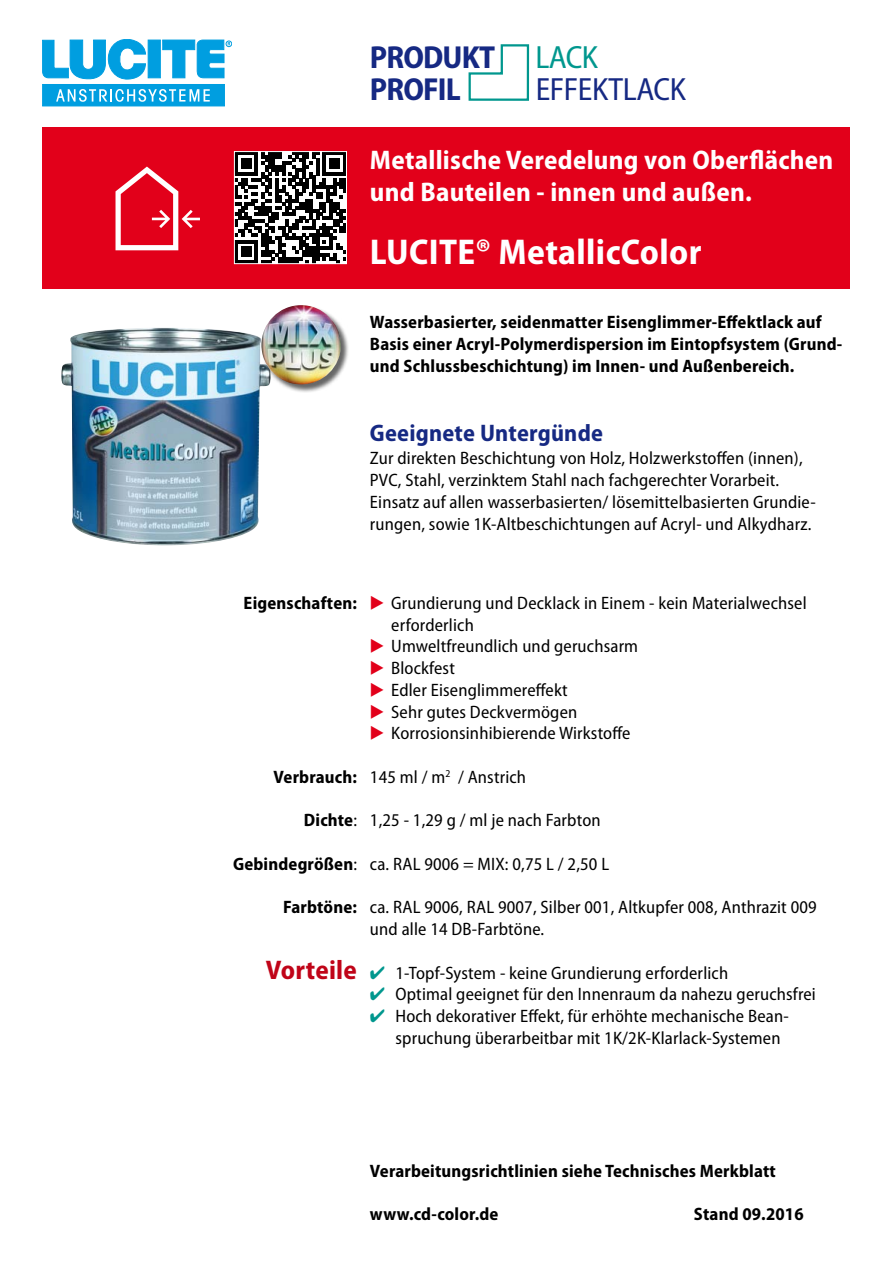
<style>
.page{position:relative;width:893px;height:1263px;background:#fff}
.page>*{position:absolute;margin:0;border:0;box-sizing:border-box;transform-origin:0 0}
.t1{font:700 semi-condensed 36px "Myriad Pro CD";letter-spacing:.01em;color:#fff}
.t2{font:32.25px "Myriad Pro CD Semicondensed Regula";letter-spacing:-.01em;color:#162983}
.t3{font:32.25px "Myriad Pro CD Semicondensed Regula";color:#00978e}
.t4{font:700 semi-condensed 31.95px "Myriad Pro CD";letter-spacing:-.025em;color:#162983}
.t5{font:700 semi-condensed 27px/31.5px "Myriad Pro CD";letter-spacing:.01em;color:#fff}
.t6{font:700 semi-condensed 24px "Myriad Pro CD";letter-spacing:.01em;color:#162983}
.t7{font:18px/21.8px "Myriad Pro CD Semicondensed Regula";letter-spacing:.01em;color:#000}
.t8{font:700 semi-condensed 18px/21.8px "Myriad Pro CD";letter-spacing:.01em;color:#000}
.s1{font-family:"Myriad Pro CD";font-weight:700;font-stretch:semi-condensed}
.s2{color:#e2001a}
.s3{font-family:"Myriad Pro CD";font-weight:700;font-stretch:semi-condensed;font-size:27px;color:#c00418}
.s4{color:#00978e}
</style>
<div class="page">
<div style="left:43px;top:128px;width:807px;height:161px;background:#e2001a"></div>
<img style="left:61px;top:328px;width:201px;height:217px">
<svg style="left:116px;top:167px;width:84px;height:83px"></svg>
<svg style="left:468px;top:44px;width:62px;height:57px"></svg>
<div style="left:148px;top:40px;width:12px;height:38px;background:#009ee0;border:1px solid #009ee0"></div>
<svg style="left:43px;top:39px;width:103px;height:41px"></svg>
<svg style="left:163px;top:40px;width:69px;height:38px"></svg>
<div style="left:43px;top:84px;width:182px;height:22px;background:#009ee0"></div>
<svg style="left:56px;top:89px;width:154px;height:13px"></svg>
<svg style="left:236px;top:153px;width:109px;height:109px;background:#686868"></svg>
<div style="left:234px;top:151px;width:113px;height:113px;border:1px solid #fff"></div>
<div style="left:262px;top:305px;width:88px;height:88px;background:#000;opacity:.6"></div>
<img style="left:261px;top:305px;width:80px;height:79px;border-radius:40px">
<h3 class="t4" style="left:370px;top:37px;width:127px">PRODUKT</h3>
<h2 class="t3" style="left:535px;top:38px;width:64px">LACK</h2>
<h3 class="t4" style="left:370px;top:68px;width:92px">PROFIL</h3>
<h2 class="t2" style="left:536px;top:69px;width:152px">EFFEKTLACK</h2>
<h3 class="t5" style="left:370px;top:143px;width:465px">Metallische Veredelung von Oberflächen und Bauteilen - innen und außen.</h3>
<h1 class="t1" style="left:370px;top:228px;width:333px">LUCITE® MetallicColor</h1>
<p class="t8" style="left:370px;top:311px;width:474px">Wasserbasierter, seidenmatter Eisenglimmer-Effektlack auf<br>Basis einer Acryl-Polymerdispersion im Eintopfsystem (Grund&shy;und Schlussbeschichtung) im Innen- und Außenbereich.</p>
<h3 class="t6" style="left:370px;top:417px;width:235px">Geeignete Untergünde</h3>
<p class="t7" style="left:370px;top:447px;width:447px">Zur direkten Beschichtung von Holz, Holzwerkstoffen (innen), PVC, Stahl, verzinktem Stahl nach fachgerechter Vorarbeit.<br>Einsatz auf allen wasserbasierten/ lösemittelbasierten Grundie&shy;rungen, sowie 1K-Altbeschichtungen auf Acryl- und Alkydharz.</p>
<p class="t7" style="left:244px;top:592px;width:565px"><span class="s1">Eigenschaften:</span> <span class="s2">▶</span> Grundierung und Decklack in Einem - kein Materialwechsel</p>
<p class="t7" style="left:391px;top:613px;width:84px">erforderlich</p>
<p class="t7" style="left:370px;top:635px;width:270px"><span class="s2">▶</span> Umweltfreundlich und geruchsarm</p>
<p class="t7" style="left:370px;top:657px;width:86px"><span class="s2">▶</span> Blockfest</p>
<p class="t7" style="left:370px;top:679px;width:199px"><span class="s2">▶</span> Edler Eisenglimmereffekt</p>
<p class="t7" style="left:370px;top:700px;width:209px"><span class="s2">▶</span> Sehr gutes Deckvermögen</p>
<p class="t7" style="left:370px;top:722px;width:262px"><span class="s2">▶</span> Korrosionsinhibierende Wirkstoffe</p>
<p class="t7" style="left:274px;top:766px;width:254px"><span class="s1">Verbrauch:</span> 145 ml / m<sup>2</sup> / Anstrich</p>
<p class="t7" style="left:304px;top:809px;width:298px"><span class="s1">Dichte</span>: 1,25 - 1,29 g / ml je nach Farbton</p>
<p class="t7" style="left:233px;top:853px;width:378px"><span class="s1">Gebindegrößen</span>: ca. RAL 9006 = MIX: 0,75 L / 2,50 L</p>
<p class="t7" style="left:370px;top:896px;width:448px;text-indent:-87px"><span class="s1">Farbtöne:</span> ca. RAL 9006, RAL 9007, Silber 001, Altkupfer 008, Anthrazit 009 und alle 14 DB-Farbtöne.</p>
<p class="t7" style="left:266px;top:961px;width:464px"><span class="s3">Vorteile</span> <span class="s4">✔</span> 1-Topf-System - keine Grundierung erforderlich</p>
<p class="t7" style="left:370px;top:983px;width:447px"><span class="s4">✔</span> Optimal geeignet für den Innenraum da nahezu geruchsfrei</p>
<p class="t7" style="left:395px;top:1005px;width:395px;text-indent:-26px"><span class="s4">✔</span> Hoch dekorativer Effekt, für erhöhte mechanische Bean&shy;spruchung überarbeitbar mit 1K/2K-Klarlack-Systemen</p>
<p class="t8" style="left:370px;top:1159px;width:407px">Verarbeitungsrichtlinien siehe Technisches Merkblatt</p>
<p class="t8" style="left:370px;top:1202px;width:130px">www.cd-color.de</p>
<p class="t8" style="left:694px;top:1202px;width:111px">Stand 09.2016</p>
</div>
